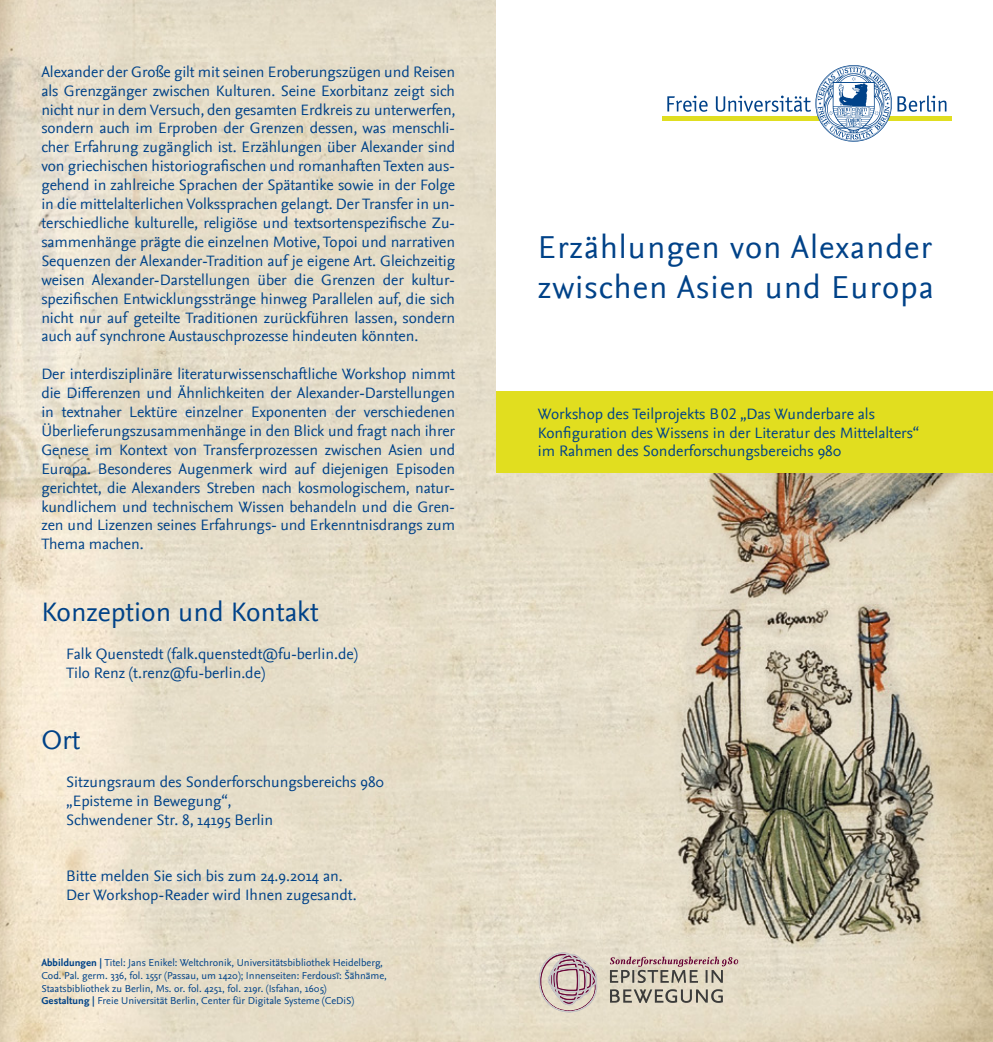
<style>
.page{position:relative;width:993px;height:1042px;background:#fff}
.page>*{position:absolute;margin:0;border:0;box-sizing:border-box;transform-origin:0 0}
.t1{font:33.25px/39.9px "Nexus Sans";letter-spacing:.03em;color:#004288}
.t2{font:28px "Nexus Sans";color:#004288}
.t3{font:15.75px/18.9px "Nexus Sans";color:#004288}
.t4{font:10.5px/12.6px "Nexus Sans Pro";color:#004288}
.s1{font-weight:700}
.s2{font-family:"Nexus Sans TF"}
</style>
<div class="page">
<img style="left:0;top:0;width:992px;height:1042px">
<svg style="left:610px;top:989px;width:112px;height:14px"></svg>
<svg style="left:609px;top:956px;width:129px;height:27px"></svg>
<svg style="left:538px;top:952px;width:58px;height:60px"></svg>
<div style="left:496px;top:0;width:496px;height:422px;background:#fff"></div>
<svg style="left:667px;top:96px;width:40px;height:16px"></svg>
<svg style="left:897px;top:95px;width:49px;height:17px"></svg>
<hr style="left:661px;top:116px;width:289px;height:4px;background:#e0de20">
<svg style="left:715px;top:65px;width:176px;height:77px"></svg>
<div style="left:496px;top:391px;width:496px;height:82px;background:#e1de1f"></div>
<p class="t3" style="left:41px;top:62px;width:415px;text-align:justify">Alexander der Große gilt mit seinen Eroberungszügen und Reisen als Grenzgänger zwischen Kulturen. Seine Exorbitanz zeigt sich nicht nur in dem Versuch, den gesamten Erdkreis zu unterwerfen, sondern auch im Erproben der Grenzen dessen, was menschli&shy;cher Erfahrung zugänglich ist. Erzählungen über Alexander sind von griechischen historiografischen und romanhaften Texten aus&shy;gehend in zahlreiche Sprachen der Spätantike sowie in der Folge in die mittelalterlichen Volkssprachen gelangt. Der Transfer in un&shy;terschiedliche kulturelle, religiöse und textsortenspezifische Zu&shy;sammenhänge prägte die einzelnen Motive, Topoi und narrativen Sequenzen der Alexander-Tradition auf je eigene Art. Gleichzeitig weisen Alexander-Darstellungen über die Grenzen der kultur&shy;spezifischen Entwicklungsstränge hinweg Parallelen auf, die sich nicht nur auf geteilte Traditionen zurückführen lassen, sondern auch auf synchrone Austauschprozesse hindeuten könnten.</p>
<p class="t3" style="left:41px;top:365px;width:415px;text-align:justify">Der interdisziplinäre literaturwissenschaftliche Workshop nimmt die Differenzen und Ähnlichkeiten der Alexander-Darstellungen in textnaher Lektüre einzelner Exponenten der verschiedenen Überlieferungszusammenhänge in den Blick und fragt nach ihrer Genese im Kontext von Transferprozessen zwischen Asien und Europa. Besonderes Augenmerk wird auf diejenigen Episoden gerichtet, die Alexanders Streben nach kosmologischem, natur&shy;kundlichem und technischem Wissen behandeln und die Gren&shy;zen und Lizenzen seines Erfahrungs- und Erkenntnisdrangs zum Thema machen.</p>
<h2 class="t2" style="left:41px;top:596px;width:279px">Konzeption und Kontakt</h2>
<p class="t3" style="left:66px;top:644px;width:293px">Falk Quenstedt (falk.quenstedt@fu-berlin.de)<br>Tilo Renz (t.renz@fu-berlin.de)</p>
<h2 class="t2" style="left:41px;top:724px;width:41px">Ort</h2>
<p class="t3" style="left:66px;top:772px;width:319px">Sitzungsraum des Sonderforschungsbereichs 980 „Episteme in Bewegung“,<br>Schwendener Str. 8, 14195 Berlin</p>
<p class="t3" style="left:66px;top:867px;width:292px">Bitte melden Sie sich bis zum 24.9.2014 an.<br>Der Workshop-Reader wird Ihnen zugesandt.</p>
<p class="t4" style="left:41px;top:956px;width:347px"><span class="s1">Abbildungen |</span> Titel: Jans Enikel: Weltchronik, Universitätsbibliothek Heidelberg, Cod. Pal. germ. 336, fol. 155r (Passau, um 1420); Innenseiten: Ferdousī: Šāhnāme, Staatsbibliothek zu Berlin, Ms. or. fol. 4251, fol. 219r. (Isfahan, 1605)<br><span class="s1">Gestaltung |</span> Freie Universität Berlin, Center für Digitale Systeme (CeDiS)</p>
<h1 class="t1" style="left:537px;top:227px;width:397px">Erzählungen von Alexander zwischen Asien und Europa</h1>
<p class="t3" style="left:537px;top:404px;width:383px">Workshop des Teilprojekts <span class="s2">B02</span> „Das Wunderbare als<br>Konfiguration des Wissens in der Literatur des Mittelalters“ im Rahmen des Sonderforschungsbereichs 980</p>
</div>
